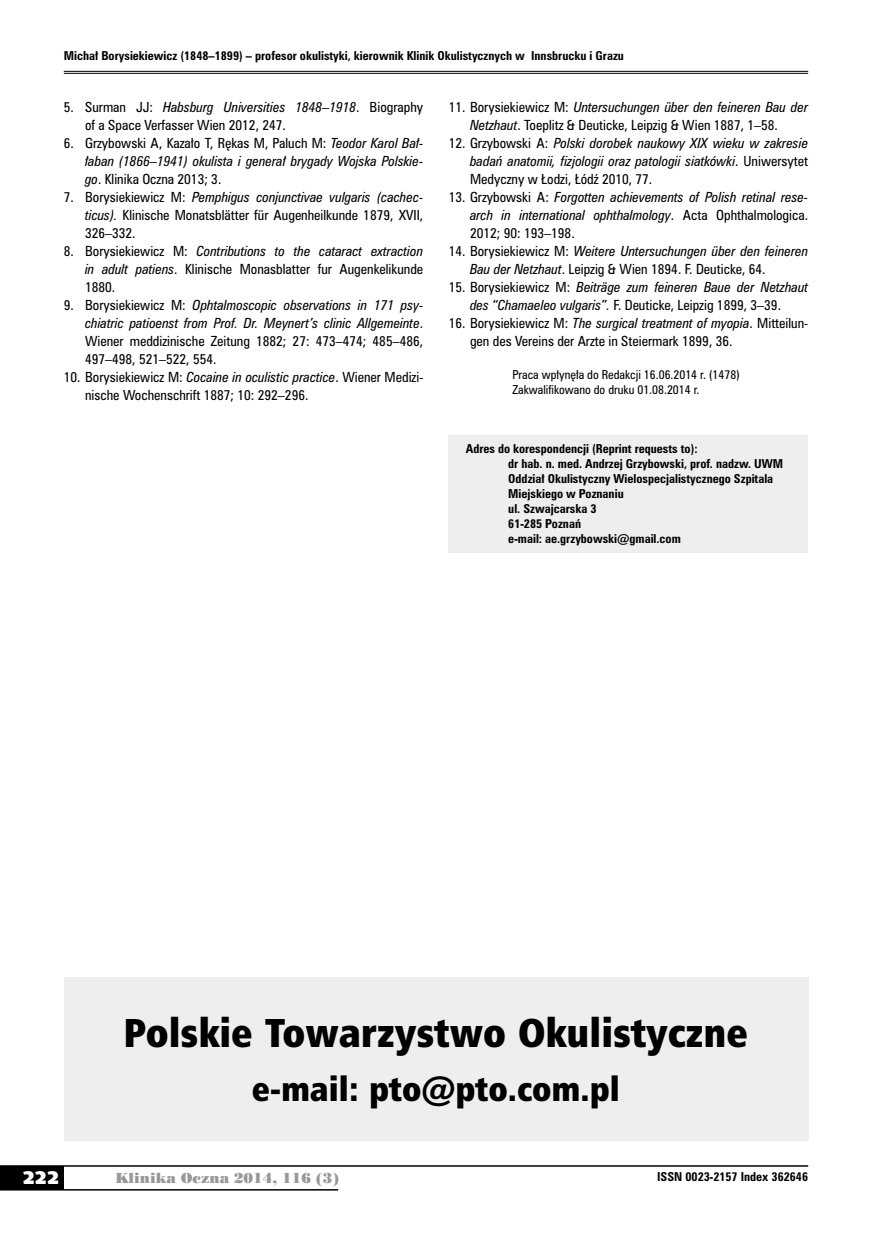
<style>
.page{position:relative;width:872px;height:1234px;background:#fff}
.page>*{position:absolute;margin:0;border:0;box-sizing:border-box;transform-origin:0 0}
.t1{font:39px "Humnst 777 X Blk Cn PL";color:#000}
.t2{font:33px "Humnst 777 X Blk Cn PL";color:#000}
.t3{font:18px "Humanst 531 U Blk PL";color:#fff}
.t4{font:13.5px "Poster Bodoni PL";color:#98989c}
.t5{font:12.75px/18px "Zurich Cn PL";color:#000}
.t6{font:italic 12.75px/18px "Zurich Cn PL";color:#000;text-align:justify}
.t7{font:700 11.25px/15px "Zurich Cn PL";color:#000}
.t8{font:11.25px/15px "Zurich Cn PL";color:#000}
.s1{font-style:italic}
.s2{font-style:normal}
</style>
<div class="page">
<div style="left:0;top:1165px;width:64px;height:24px;background:#000"></div>
<hr style="left:0;top:1164px;width:808px;height:2px;background:#000">
<hr style="left:0;top:1188px;width:338px;height:2px;background:#000">
<hr style="left:64px;top:71px;width:744px;height:1px;background:#000">
<hr style="left:64px;top:73px;width:744px;height:1px;background:#000">
<div style="left:449px;top:435px;width:359px;height:118px;background:#edeeef"></div>
<div style="left:64px;top:976px;width:744px;height:164px;background:#edeeef"></div>
<p class="t7" style="left:64px;top:48px;width:562px">Michał Borysiekiewicz (1848–1899) – profesor okulistyki, kierownik Klinik Okulistycznych w Innsbrucku i Grazu</p>
<p class="t5" style="left:85px;top:97px;width:340px;text-indent:-21px">5. Surman JJ: <span class="s1">Habsburg Universities 1848–1918</span>. Biography of a Space Verfasser Wien 2012, 247.</p>
<p class="t6" style="left:85px;top:133px;width:340px;text-indent:-21px"><span class="s2">6. Grzybowski A, Kazało T, Rękas M, Paluch M:</span> Teodor Karol Bał&shy;łaban (1866–1941) okulista i generał brygady Wojska Polskie&shy;go<span class="s2">. Klinika Oczna 2013; 3.</span></p>
<p class="t5" style="left:85px;top:187px;width:340px;text-align:justify;text-indent:-21px">7. Borysiekiewicz M: <span class="s1">Pemphigus conjunctivae vulgaris (cachec&shy;ticus).</span> Klinische Monatsblätter für Augenheilkunde 1879, XVII, 326–332.</p>
<p class="t5" style="left:85px;top:241px;width:340px;text-align:justify;text-indent:-21px">8. Borysiekiewicz M: <span class="s1">Contributions to the cataract extraction in adult patiens</span>. Klinische Monasblatter fur Augenkelikunde 1880.</p>
<p class="t6" style="left:85px;top:295px;width:340px;text-indent:-21px"><span class="s2">9. Borysiekiewicz M:</span> Ophtalmoscopic observations in 171 psy&shy;chiatric patioenst from Prof. Dr. Meynert’s clinic Allgemeinte<span class="s2">.<br>Wiener meddizinische Zeitung 1882; 27: 473–474; 485–486, 497–498, 521–522, 554.</span></p>
<p class="t5" style="left:85px;top:367px;width:340px;text-indent:-21px">10. Borysiekiewicz M: <span class="s1">Cocaine in oculistic practice</span>. Wiener Medizi&shy;nische Wochenschrift 1887; 10: 292–296.</p>
<p class="t5" style="left:470px;top:98px;width:340px;text-indent:-21px">11. Borysiekiewicz M: <span class="s1">Untersuchungen über den feineren Bau der<br>Netzhaut</span>. Toeplitz &amp; Deuticke, Leipzig &amp; Wien 1887, 1–58.</p>
<p class="t6" style="left:470px;top:134px;width:340px;text-indent:-21px"><span class="s2">12. Grzybowski A:</span> Polski dorobek naukowy XIX wieku w zakresie badań anatomii, fizjologii oraz patologii siatkówki<span class="s2">. Uniwersytet Medyczny w Łodzi, Łódź 2010, 77.</span></p>
<p class="t6" style="left:470px;top:188px;width:340px;text-indent:-21px"><span class="s2">13. Grzybowski A:</span> Forgotten achievements of Polish retinal rese&shy;arch in international ophthalmology<span class="s2">. Acta Ophthalmologica.<br>2012; 90: 193–198.</span></p>
<p class="t5" style="left:470px;top:242px;width:340px;text-indent:-21px">14. Borysiekiewicz M: <span class="s1">Weitere Untersuchungen über den feineren<br>Bau der Netzhaut</span>. Leipzig &amp; Wien 1894. F. Deuticke, 64.</p>
<p class="t6" style="left:449px;top:278px;width:361px;text-align:center"><span class="s2">15. Borysiekiewicz M:</span> Beiträge zum feineren Baue der Netzhaut des “Chamaeleo vulgaris”. <span class="s2">F. Deuticke, Leipzig 1899, 3–39.</span></p>
<p class="t5" style="left:470px;top:314px;width:340px;text-indent:-21px">16. Borysiekiewicz M: <span class="s1">The surgical treatment of myopia</span>. Mitteilun&shy;gen des Vereins der Arzte in Steiermark 1899, 36.</p>
<p class="t8" style="left:512px;top:367px;width:229px">Praca wpłynęła do Redakcji 16.06.2014 r. (1478)<br>Zakwalifikowano do druku 01.08.2014 r.</p>
<p class="t7" style="left:508px;top:441px;width:276px;text-indent:-43px">Adres do korespondencji (Reprint requests to):<br>dr hab. n. med. Andrzej Grzybowski, prof. nadzw. UWM Oddział Okulistyczny Wielospecjalistycznego Szpitala Miejskiego w Poznaniu<br>ul. Szwajcarska 3<br>61-285 Poznań<br>e-mail: ae.grzybowski@gmail.com</p>
<h1 class="t1" style="left:124px;top:1006px;width:626px">Polskie Towarzystwo Okulistyczne</h1>
<h2 class="t2" style="left:252px;top:1066px;width:369px">e-mail: pto@pto.com.pl</h2>
<h3 class="t3" style="left:23px;top:1165px;width:38px">222</h3>
<p class="t4" style="left:115px;top:1168px;width:225px">Klinika Oczna 2014, 116 (3)</p>
<p class="t7" style="left:657px;top:1168px;width:152px">ISSN 0023-2157 Index 362646</p>
</div>
